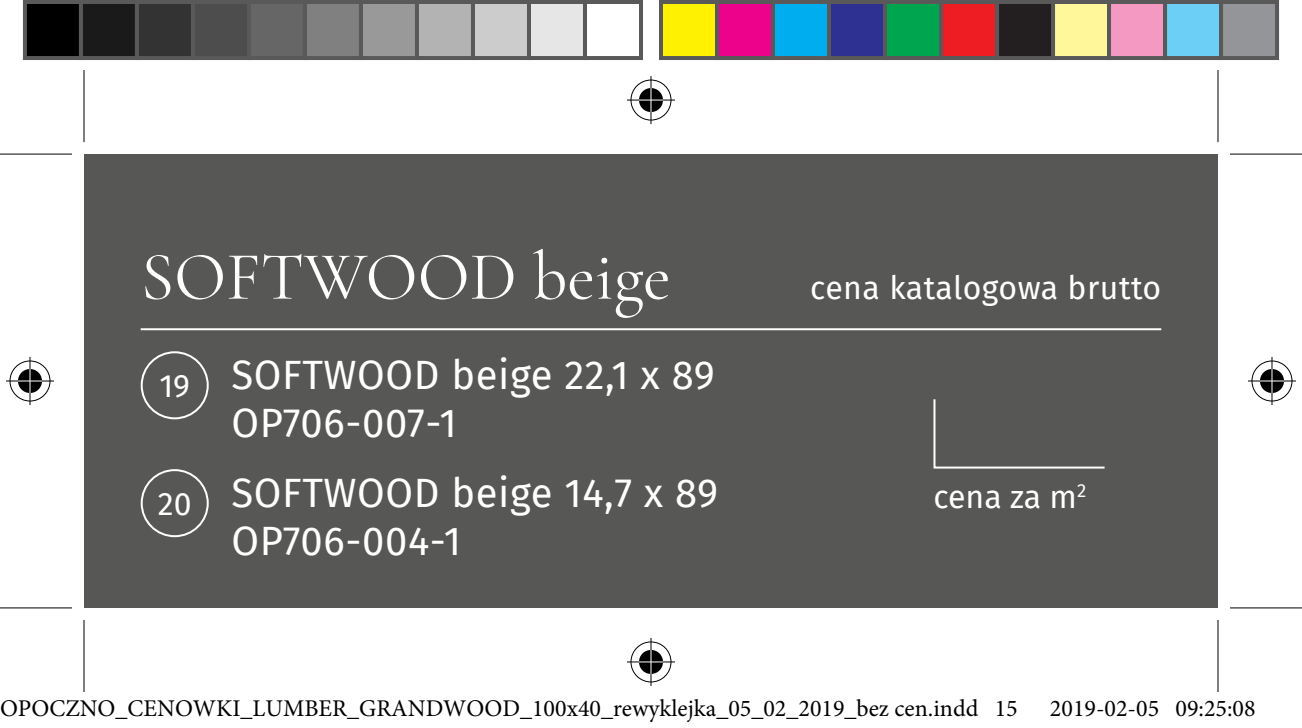
<style>
.page{position:relative;width:1302px;height:728px;background:#fff}
.page>*{position:absolute;margin:0;border:0;box-sizing:border-box;transform-origin:0 0}
.t1{font:68.8px "Cormorant Garamond";color:#fff}
.t2{font:40px "Fira Sans";letter-spacing:.015em;color:#fff}
.t3{font:32px "Fira Sans";letter-spacing:.005em;color:#fff}
.t4{font:24px "Minion Pro";color:#000}
</style>
<div class="page">
<div style="left:84px;top:154px;width:1134px;height:454px;background:#575756"></div>
<svg style="left:933px;top:399px;width:172px;height:70px"></svg>
<hr style="left:141px;top:328px;width:1020px;height:2px;background:#fff">
<div style="left:141px;top:469px;width:68px;height:68px;border:2px solid #fff;border-radius:50%"></div>
<div style="left:141px;top:351px;width:68px;height:68px;border:2px solid #fff;border-radius:50%"></div>
<svg style="left:1230px;top:608px;width:72px;height:1px"></svg>
<hr style="left:0;top:153px;width:72px;height:2px;background:#000">
<hr style="left:1230px;top:153px;width:72px;height:2px;background:#000">
<hr style="left:1230px;top:607px;width:72px;height:1px;background:#000">
<hr style="left:83px;top:70px;width:2px;height:72px;background:#000">
<hr style="left:1217px;top:70px;width:2px;height:72px;background:#000">
<hr style="left:1217px;top:620px;width:2px;height:72px;background:#000">
<div style="left:628px;top:78px;width:45px;height:45px;border:5px solid #fff;border-radius:50%"></div>
<div style="left:627px;top:98px;width:48px;height:5px;background:#fff"></div>
<div style="left:648px;top:76px;width:5px;height:48px;background:#fff"></div>
<div style="left:636px;top:86px;width:29px;height:29px;border:5px solid #fff;border-radius:50%"></div>
<div style="left:630px;top:80px;width:41px;height:41px;border:1px solid #000;border-radius:50%"></div>
<hr style="left:627px;top:99px;width:48px;height:2px;background:#000">
<hr style="left:650px;top:76px;width:2px;height:48px;background:#000">
<div style="left:639px;top:88px;width:24px;height:24px;background:#000;border-radius:50%"></div>
<hr style="left:639px;top:99px;width:24px;height:2px;background:#fff">
<hr style="left:650px;top:88px;width:2px;height:24px;background:#fff">
<div style="left:628px;top:639px;width:45px;height:45px;border:5px solid #fff;border-radius:50%"></div>
<svg style="left:627px;top:659px;width:48px;height:5px"></svg>
<div style="left:648px;top:638px;width:5px;height:48px;background:#fff"></div>
<div style="left:636px;top:647px;width:29px;height:29px;border:5px solid #fff;border-radius:50%"></div>
<div style="left:630px;top:641px;width:41px;height:41px;border:1px solid #000;border-radius:50%"></div>
<hr style="left:627px;top:661px;width:48px;height:1px;background:#000">
<hr style="left:650px;top:638px;width:2px;height:48px;background:#000">
<div style="left:639px;top:650px;width:24px;height:24px;background:#000;border-radius:50%"></div>
<svg style="left:639px;top:661px;width:24px;height:1px"></svg>
<hr style="left:650px;top:650px;width:2px;height:24px;background:#fff">
<div style="left:8px;top:358px;width:44px;height:45px;border:5px solid #fff;border-radius:50%"></div>
<svg style="left:6px;top:378px;width:48px;height:5px"></svg>
<hr style="left:28px;top:357px;width:4px;height:48px;background:#fff">
<div style="left:16px;top:366px;width:28px;height:29px;border:5px solid #fff;border-radius:50%"></div>
<div style="left:10px;top:360px;width:40px;height:41px;border:1px solid #000;border-radius:50%"></div>
<hr style="left:6px;top:380px;width:48px;height:1px;background:#000">
<hr style="left:29px;top:357px;width:2px;height:48px;background:#000">
<div style="left:18px;top:369px;width:24px;height:24px;background:#000;border-radius:50%"></div>
<svg style="left:18px;top:380px;width:24px;height:1px"></svg>
<hr style="left:29px;top:369px;width:2px;height:24px;background:#fff">
<div style="left:1249px;top:358px;width:45px;height:45px;border:5px solid #fff;border-radius:50%"></div>
<svg style="left:1248px;top:378px;width:48px;height:5px"></svg>
<div style="left:1269px;top:357px;width:5px;height:48px;background:#fff"></div>
<div style="left:1257px;top:366px;width:29px;height:29px;border:5px solid #fff;border-radius:50%"></div>
<div style="left:1251px;top:360px;width:41px;height:41px;border:1px solid #000;border-radius:50%"></div>
<hr style="left:1248px;top:380px;width:48px;height:1px;background:#000">
<hr style="left:1271px;top:357px;width:2px;height:48px;background:#000">
<div style="left:1260px;top:369px;width:24px;height:24px;background:#000;border-radius:50%"></div>
<svg style="left:1260px;top:380px;width:24px;height:1px"></svg>
<hr style="left:1271px;top:369px;width:2px;height:24px;background:#fff">
<div style="left:25px;top:2px;width:56px;height:56px;background:#000"></div>
<div style="left:23px;top:0;width:60px;height:60px;border:4px solid #595959"></div>
<div style="left:81px;top:2px;width:56px;height:56px;background:#1a1a1a"></div>
<div style="left:79px;top:0;width:60px;height:60px;border:4px solid #595959"></div>
<div style="left:137px;top:2px;width:56px;height:56px;background:#333"></div>
<div style="left:135px;top:0;width:60px;height:60px;border:4px solid #595959"></div>
<div style="left:193px;top:2px;width:56px;height:56px;background:#4d4d4d"></div>
<div style="left:191px;top:0;width:60px;height:60px;border:4px solid #595959"></div>
<div style="left:249px;top:2px;width:56px;height:56px;background:#666"></div>
<div style="left:247px;top:0;width:60px;height:60px;border:4px solid #595959"></div>
<div style="left:305px;top:2px;width:56px;height:56px;background:#808080"></div>
<div style="left:303px;top:0;width:60px;height:60px;border:4px solid #595959"></div>
<div style="left:361px;top:2px;width:56px;height:56px;background:#999"></div>
<div style="left:359px;top:0;width:60px;height:60px;border:4px solid #595959"></div>
<div style="left:417px;top:2px;width:56px;height:56px;background:#b3b3b3"></div>
<div style="left:415px;top:0;width:60px;height:60px;border:4px solid #595959"></div>
<div style="left:473px;top:2px;width:56px;height:56px;background:#ccc"></div>
<div style="left:471px;top:0;width:60px;height:60px;border:4px solid #595959"></div>
<div style="left:529px;top:2px;width:56px;height:56px;background:#e6e6e6"></div>
<div style="left:527px;top:0;width:60px;height:60px;border:4px solid #595959"></div>
<div style="left:583px;top:0;width:60px;height:60px;border:4px solid #595959"></div>
<div style="left:661px;top:2px;width:56px;height:56px;background:#fff101"></div>
<div style="left:659px;top:0;width:60px;height:60px;border:4px solid #595959"></div>
<div style="left:717px;top:2px;width:56px;height:56px;background:#ed028c"></div>
<div style="left:715px;top:0;width:60px;height:60px;border:4px solid #595959"></div>
<div style="left:773px;top:2px;width:56px;height:56px;background:#00aeef"></div>
<div style="left:771px;top:0;width:60px;height:60px;border:4px solid #595959"></div>
<div style="left:829px;top:2px;width:56px;height:56px;background:#2e3092"></div>
<div style="left:827px;top:0;width:60px;height:60px;border:4px solid #595959"></div>
<div style="left:885px;top:2px;width:56px;height:56px;background:#00a54f"></div>
<div style="left:883px;top:0;width:60px;height:60px;border:4px solid #595959"></div>
<div style="left:941px;top:2px;width:56px;height:56px;background:#ee1d23"></div>
<div style="left:939px;top:0;width:60px;height:60px;border:4px solid #595959"></div>
<div style="left:997px;top:2px;width:56px;height:56px;background:#231f20"></div>
<div style="left:995px;top:0;width:60px;height:60px;border:4px solid #595959"></div>
<div style="left:1053px;top:2px;width:56px;height:56px;background:#fff79a"></div>
<div style="left:1051px;top:0;width:60px;height:60px;border:4px solid #595959"></div>
<div style="left:1109px;top:2px;width:56px;height:56px;background:#f499c2"></div>
<div style="left:1107px;top:0;width:60px;height:60px;border:4px solid #595959"></div>
<div style="left:1165px;top:2px;width:56px;height:56px;background:#6bcff6"></div>
<div style="left:1163px;top:0;width:60px;height:60px;border:4px solid #595959"></div>
<div style="left:1221px;top:2px;width:56px;height:56px;background:#939598"></div>
<div style="left:1219px;top:0;width:60px;height:60px;border:4px solid #595959"></div>
<div style="left:544px;top:700px;width:11px;height:17px;border:2px solid #fff;border-radius:50%"></div>
<div style="left:546px;top:700px;width:7px;height:16px;border:2px solid #fff;border-radius:50%"></div>
<div style="left:555px;top:700px;width:12px;height:17px;border:2px solid #fff;border-radius:50%"></div>
<div style="left:557px;top:700px;width:7px;height:16px;border:2px solid #fff;border-radius:50%"></div>
<svg style="left:565px;top:703px;width:2px;height:11px"></svg>
<div style="left:590px;top:700px;width:11px;height:17px;border:2px solid #fff;border-radius:50%"></div>
<div style="left:592px;top:700px;width:7px;height:16px;border:2px solid #fff;border-radius:50%"></div>
<div style="left:728px;top:700px;width:12px;height:17px;border:2px solid #fff;border-radius:50%"></div>
<div style="left:730px;top:700px;width:8px;height:16px;border:2px solid #fff;border-radius:50%"></div>
<div style="left:763px;top:700px;width:12px;height:17px;border:2px solid #fff;border-radius:50%"></div>
<div style="left:766px;top:700px;width:7px;height:16px;border:2px solid #fff;border-radius:50%"></div>
<div style="left:810px;top:700px;width:11px;height:17px;border:2px solid #fff;border-radius:50%"></div>
<div style="left:812px;top:700px;width:7px;height:16px;border:2px solid #fff;border-radius:50%"></div>
<div style="left:1061px;top:700px;width:12px;height:17px;border:2px solid #fff;border-radius:50%"></div>
<div style="left:1064px;top:700px;width:7px;height:16px;border:2px solid #fff;border-radius:50%"></div>
<div style="left:1105px;top:700px;width:11px;height:17px;border:2px solid #fff;border-radius:50%"></div>
<div style="left:1107px;top:700px;width:7px;height:16px;border:2px solid #fff;border-radius:50%"></div>
<div style="left:1136px;top:700px;width:11px;height:17px;border:2px solid #fff;border-radius:50%"></div>
<div style="left:1138px;top:700px;width:7px;height:16px;border:2px solid #fff;border-radius:50%"></div>
<div style="left:1175px;top:700px;width:12px;height:17px;border:2px solid #fff;border-radius:50%"></div>
<div style="left:1178px;top:700px;width:7px;height:16px;border:2px solid #fff;border-radius:50%"></div>
<div style="left:1233px;top:700px;width:11px;height:17px;border:2px solid #fff;border-radius:50%"></div>
<div style="left:1235px;top:700px;width:7px;height:16px;border:2px solid #fff;border-radius:50%"></div>
<p class="t1" style="left:141px;top:235px;width:532px">SOFTWOOD beige</p>
<p class="t3" style="left:159px;top:362px;width:32px">19</p>
<p class="t2" style="left:231px;top:344px;width:485px">SOFTWOOD beige 22,1 x 89</p>
<p class="t2" style="left:231px;top:392px;width:227px">OP706-007-1</p>
<p class="t3" style="left:810px;top:263px;width:353px">cena katalogowa brutto</p>
<p class="t3" style="left:158px;top:479px;width:35px">20</p>
<p class="t2" style="left:231px;top:462px;width:488px">SOFTWOOD beige 14,7 x 89</p>
<p class="t3" style="left:933px;top:472px;width:154px">cena za m<sup>2</sup></p>
<p class="t2" style="left:231px;top:510px;width:231px">OP706-004-1</p>
<p class="t4" style="left:0;top:692px;width:1019px">OPOCZNO_CENOWKI_LUMBER_GRANDWOOD_100x40_rewyklejka_05_02_2019_bez cen.indd 15</p>
<p class="t4" style="left:1050px;top:692px;width:207px">2019-02-05 09:25:08</p>
</div>
